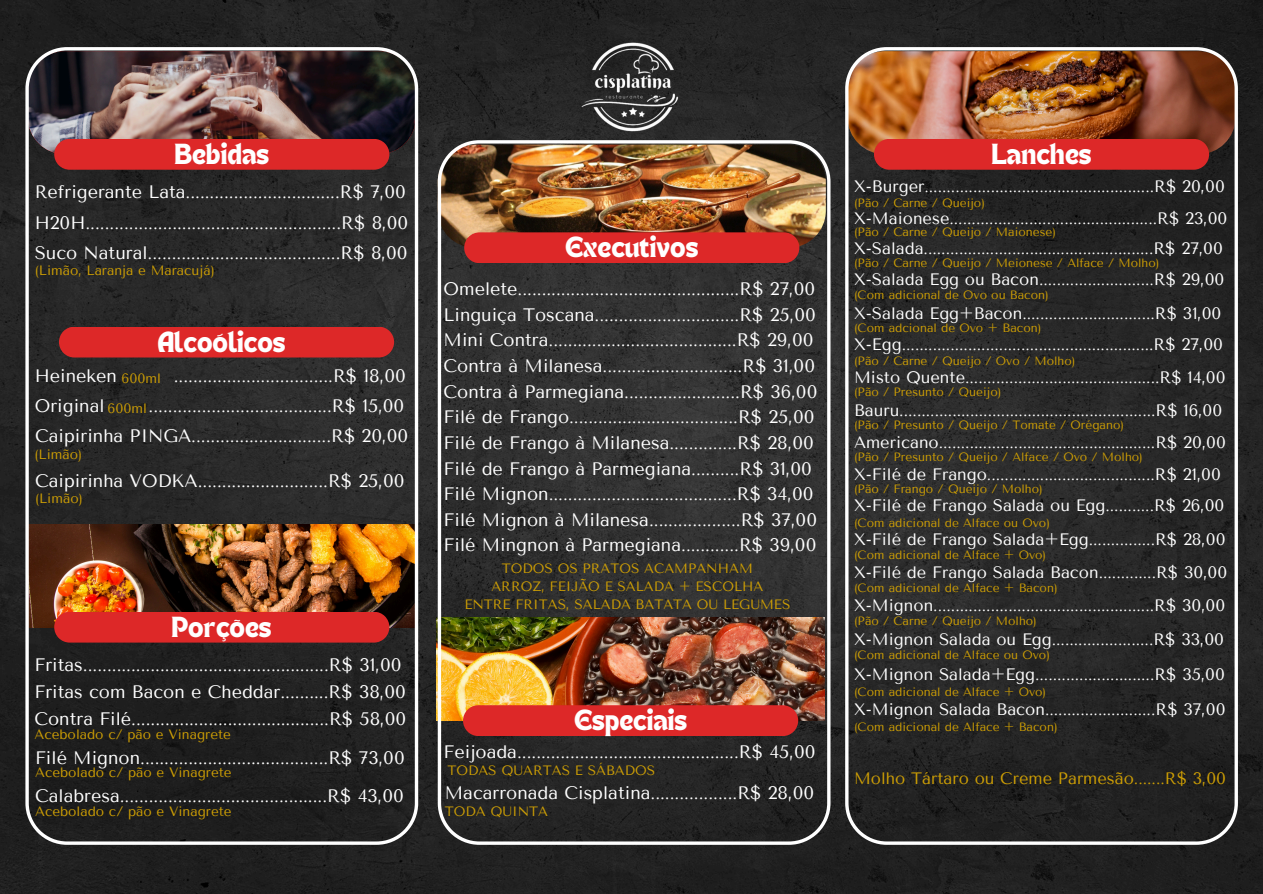
<style>
.page{position:relative;width:1263px;height:894px;background:#fff}
.page>*{position:absolute;margin:0;border:0;box-sizing:border-box;transform-origin:0 0}
.t1{font:21px "TANHEADLINE";color:#fff}
.t2{font:18px "Tenor Sans";color:#fff}
.t3{font:16.5px "Tenor Sans";color:#fff}
.t4{font:16.5px "Tenor Sans";color:#cd9e04}
.t5{font:13.5px/18px "Tenor Sans";color:#cd9e04;text-align:center}
.t6{font:12px "Tenor Sans";color:#cd9e04}
</style>
<div class="page">
<img style="left:0;top:0;width:1263px;height:893px">
<svg style="left:845px;top:47px;width:393px;height:797px;background:#3f322d"></svg>
<img style="left:25px;top:47px;width:393px;height:797px">
<img style="left:577px;top:39px;width:105px;height:101px">
<div style="left:59px;top:326px;width:335px;height:31px;background:#dd2828"></div>
<img style="left:438px;top:140px;width:392px;height:704px">
<h1 class="t1" style="left:174px;top:142px;width:96px">Bebidas</h1>
<h3 class="t2" style="left:35px;top:181px;width:373px">Refrigerante Lata................................R$ 7,00</h3>
<h5 class="t2" style="left:35px;top:212px;width:375px">H20H.....................................................R$ 8,00</h5>
<h3 class="t2" style="left:35px;top:242px;width:374px">Suco Natural........................................R$ 8,00</h3>
<h5 class="t5" style="left:35px;top:261px;width:181px">(Limão, Laranja e Maracujá)</h5>
<h3 class="t1" style="left:157px;top:330px;width:130px">Alcoólicos</h3>
<h5 class="t2" style="left:35px;top:365px;width:84px">Heineken</h5>
<h5 class="t2" style="left:174px;top:365px;width:234px">.................................R$ 18,00</h5>
<h3 class="t2" style="left:35px;top:395px;width:71px">Original</h3>
<h3 class="t2" style="left:149px;top:395px;width:257px">......................................R$ 15,00</h3>
<h5 class="t2" style="left:35px;top:425px;width:375px">Caipirinha PINGA.............................R$ 20,00</h5>
<h1 class="t2" style="left:35px;top:470px;width:371px">Caipirinha VODKA...........................R$ 25,00</h1>
<h3 class="t5" style="left:121px;top:370px;width:41px">600ml</h3>
<h3 class="t5" style="left:107px;top:400px;width:41px">600ml</h3>
<h3 class="t5" style="left:35px;top:445px;width:49px">(Limão)</h3>
<h5 class="t5" style="left:35px;top:489px;width:49px">(Limão)</h5>
<h3 class="t1" style="left:171px;top:615px;width:102px">Porções</h3>
<h3 class="t2" style="left:35px;top:654px;width:369px">Fritas...................................................R$ 31,00</h3>
<h4 class="t2" style="left:35px;top:681px;width:373px">Fritas com Bacon e Cheddar..........R$ 38,00</h4>
<h1 class="t2" style="left:35px;top:707px;width:373px">Contra Filé.........................................R$ 58,00</h1>
<h3 class="t5" style="left:35px;top:724px;width:198px">Acebolado c/ pão e Vinagrete</h3>
<h4 class="t2" style="left:35px;top:746px;width:371px">Filé Mignon.......................................R$ 73,00</h4>
<h3 class="t5" style="left:35px;top:763px;width:198px">Acebolado c/ pão e Vinagrete</h3>
<h4 class="t2" style="left:35px;top:785px;width:370px">Calabresa...........................................R$ 43,00</h4>
<h1 class="t5" style="left:35px;top:802px;width:198px">Acebolado c/ pão e Vinagrete</h1>
<h1 class="t1" style="left:565px;top:236px;width:135px">Executivos</h1>
<h3 class="t2" style="left:444px;top:278px;width:373px">Omelete..............................................R$ 27,00</h3>
<h5 class="t2" style="left:444px;top:304px;width:374px">Linguiça Toscana..............................R$ 25,00</h5>
<h3 class="t2" style="left:444px;top:330px;width:371px">Mini Contra.......................................R$ 29,00</h3>
<h5 class="t2" style="left:444px;top:355px;width:373px">Contra à Milanesa.............................R$ 31,00</h5>
<p class="t2" style="left:444px;top:381px;width:375px">Contra à Parmegiana........................R$ 36,00</p>
<h1 class="t2" style="left:444px;top:406px;width:372px">Filé de Frango...................................R$ 25,00</h1>
<h3 class="t2" style="left:444px;top:432px;width:372px">Filé de Frango à Milanesa..............R$ 28,00</h3>
<h3 class="t2" style="left:444px;top:458px;width:370px">Filé de Frango à Parmegiana..........R$ 31,00</h3>
<h3 class="t2" style="left:444px;top:483px;width:371px">Filé Mignon.......................................R$ 34,00</h3>
<h3 class="t2" style="left:444px;top:509px;width:375px">Filé Mignon à Milanesa...................R$ 37,00</h3>
<h3 class="t2" style="left:444px;top:534px;width:374px">Filé Mingnon à Parmegiana............R$ 39,00</h3>
<h3 class="t5" style="left:464px;top:559px;width:328px">TODOS OS PRATOS ACAMPANHAM<br>ARROZ, FEIJÃO E SALADA + ESCOLHA<br>ENTRE FRITAS, SALADA BATATA OU LEGUMES</h3>
<h3 class="t1" style="left:574px;top:708px;width:115px">Especiais</h3>
<h3 class="t2" style="left:444px;top:741px;width:373px">Feijoada..............................................R$ 45,00</h3>
<h3 class="t2" style="left:445px;top:782px;width:371px">Macarronada Cisplatina..................R$ 28,00</h3>
<h3 class="t5" style="left:447px;top:761px;width:209px">TODAS QUARTAS E SÁBADOS</h3>
<h3 class="t5" style="left:445px;top:802px;width:105px">TODA QUINTA</h3>
<h2 class="t1" style="left:991px;top:142px;width:101px">Lanches</h2>
<h3 class="t3" style="left:854px;top:176px;width:372px">X-Burger....................................................R$ 20,00</h3>
<p class="t6" style="left:854px;top:196px;width:132px">(Pão / Carne / Queijo)</p>
<h3 class="t3" style="left:854px;top:209px;width:375px">X-Maionese...............................................R$ 23,00</h3>
<p class="t6" style="left:854px;top:225px;width:203px">(Pão / Carne / Queijo / Maionese)</p>
<h3 class="t3" style="left:854px;top:238px;width:370px">X-Salada....................................................R$ 27,00</h3>
<p class="t6" style="left:854px;top:256px;width:307px">(Pão / Carne / Queijo / Meionese / Alface / Molho)</p>
<h3 class="t3" style="left:854px;top:270px;width:372px">X-Salada Egg ou Bacon..........................R$ 29,00</h3>
<p class="t6" style="left:854px;top:288px;width:196px">(Com adicional de Ovo ou Bacon)</p>
<h3 class="t3" style="left:854px;top:303px;width:369px">X-Salada Egg+Bacon..............................R$ 31,00</h3>
<p class="t6" style="left:854px;top:320px;width:189px">(Com adcional de Ovo + Bacon)</p>
<h3 class="t3" style="left:854px;top:334px;width:371px">X-Egg.........................................................R$ 27,00</h3>
<p class="t6" style="left:854px;top:353px;width:223px">(Pão / Carne / Queijo / Ovo / Molho)</p>
<h3 class="t3" style="left:854px;top:367px;width:373px">Misto Quente............................................R$ 14,00</h3>
<p class="t6" style="left:854px;top:385px;width:149px">(Pão / Presunto / Queijo)</p>
<h3 class="t3" style="left:854px;top:401px;width:370px">Bauru..........................................................R$ 16,00</h3>
<p class="t6" style="left:854px;top:417px;width:272px">(Pão / Presunto / Queijo / Tomate / Orégano)</p>
<h3 class="t3" style="left:854px;top:432px;width:373px">Americano.................................................R$ 20,00</h3>
<p class="t6" style="left:854px;top:449px;width:290px">(Pão / Presunto / Queijo / Alface / Ovo / Molho)</p>
<h3 class="t3" style="left:854px;top:464px;width:368px">X-Filé de Frango......................................R$ 21,00</h3>
<p class="t6" style="left:854px;top:482px;width:190px">(Pão / Frango / Queijo / Molho)</p>
<h3 class="t3" style="left:854px;top:496px;width:372px">X-Filé de Frango Salada ou Egg...........R$ 26,00</h3>
<p class="t6" style="left:854px;top:516px;width:197px">(Com adicional de Alface ou Ovo)</p>
<h3 class="t3" style="left:854px;top:529px;width:373px">X-Filé de Frango Salada+Egg...............R$ 28,00</h3>
<p class="t6" style="left:854px;top:547px;width:194px">(Com adicional de Alface + Ovo)</p>
<h3 class="t3" style="left:854px;top:562px;width:375px">X-Filé de Frango Salada Bacon.............R$ 30,00</h3>
<p class="t6" style="left:854px;top:581px;width:205px">(Com adicional de Alface + Bacon)</p>
<h3 class="t3" style="left:854px;top:595px;width:373px">X-Mignon..................................................R$ 30,00</h3>
<p class="t6" style="left:854px;top:614px;width:184px">(Pão / Carne / Queijo / Molho)</p>
<h3 class="t3" style="left:854px;top:629px;width:372px">X-Mignon Salada ou Egg.......................R$ 33,00</h3>
<p class="t6" style="left:854px;top:648px;width:197px">(Com adicional de Alface ou Ovo)</p>
<h3 class="t3" style="left:854px;top:664px;width:372px">X-Mignon Salada+Egg...........................R$ 35,00</h3>
<p class="t6" style="left:854px;top:684px;width:194px">(Com adicional de Alface + Ovo)</p>
<h3 class="t3" style="left:854px;top:699px;width:373px">X-Mignon Salada Bacon.........................R$ 37,00</h3>
<p class="t6" style="left:854px;top:719px;width:205px">(Com adicional de Alface + Bacon)</p>
<h3 class="t4" style="left:854px;top:768px;width:374px">Molho Tártaro ou Creme Parmesão.......R$ 3,00</h3>
</div>
